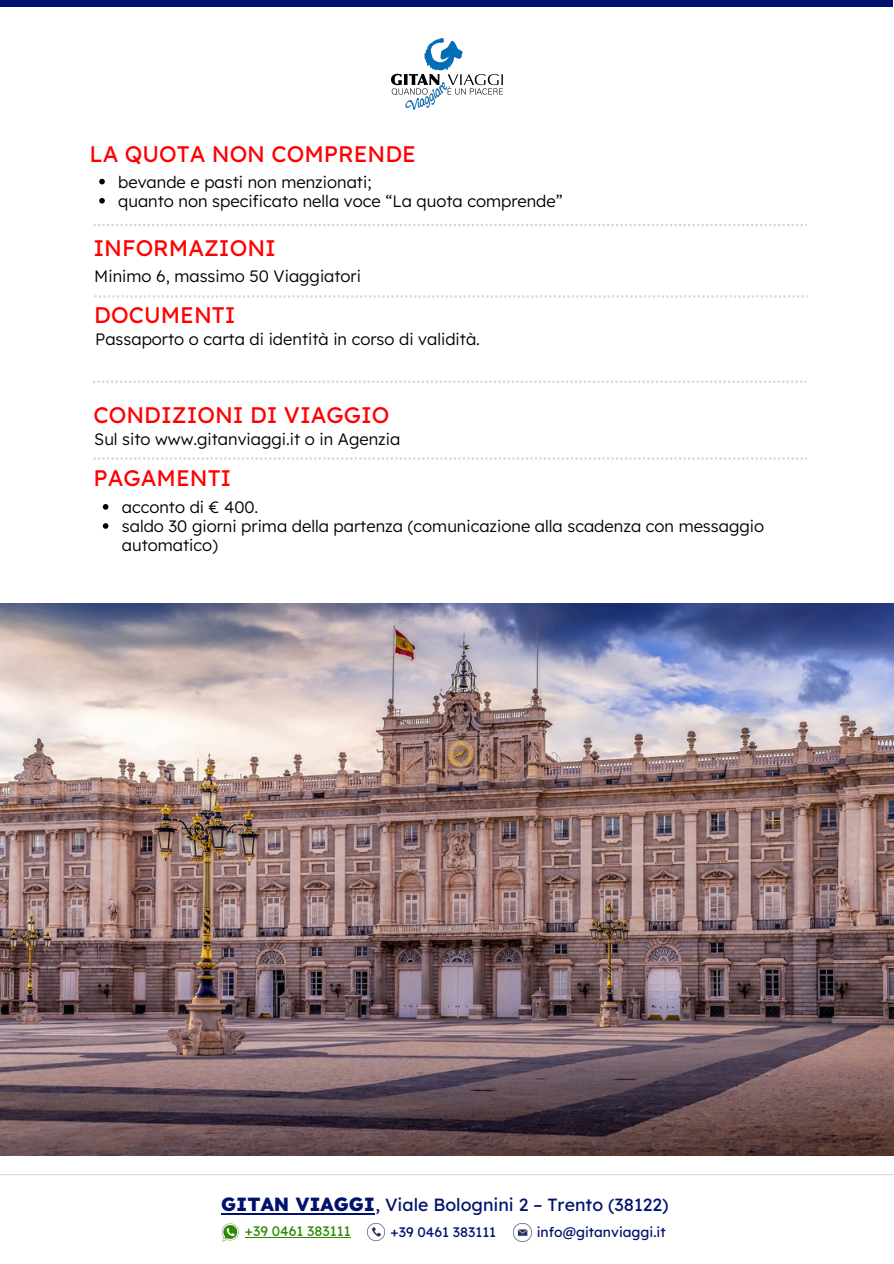
<style>
.page{position:relative;width:894px;height:1264px;background:#fff}
.page>*{position:absolute;margin:0;border:0;box-sizing:border-box;transform-origin:0 0}
.t1{font:22.5px "Lexend";color:#f00}
.t2{font:17.7px "Lexend";color:#00126d}
.t3{font:300 16.5px/19.2px "Lexend";color:#000}
.t4{font:13.8px "Lexend";color:#00126d}
.t5{font:13.8px "Lexend";color:#2c8a03}
.s1{font-weight:800;font-size:19.05px}
</style>
<div class="page">
<svg style="left:94px;top:295px;width:713px;height:2px"></svg>
<svg style="left:93px;top:380px;width:713px;height:3px"></svg>
<svg style="left:93px;top:457px;width:713px;height:3px"></svg>
<svg style="left:93px;top:224px;width:713px;height:2px"></svg>
<hr style="left:0;top:1174px;width:893px;height:1px;background:#d7d7d7">
<img style="left:221px;top:1223px;width:18px;height:18px">
<hr style="left:245px;top:1236px;width:105px;height:1px;background:#2c8a03">
<img style="left:367px;top:1223px;width:17px;height:17px">
<img style="left:513px;top:1223px;width:18px;height:18px">
<hr style="left:221px;top:1213px;width:154px;height:1px;background:#00126d">
<div style="left:1px;top:0;width:891px;height:7px;background:#00126d"></div>
<img style="left:391px;top:38px;width:111px;height:71px">
<img style="left:0;top:603px;width:893px;height:552px">
<svg style="left:99px;top:179px;width:6px;height:5px"></svg>
<svg style="left:99px;top:198px;width:6px;height:5px"></svg>
<svg style="left:103px;top:504px;width:5px;height:5px"></svg>
<svg style="left:103px;top:523px;width:5px;height:6px"></svg>
<h1 class="t1" style="left:89px;top:140px;width:328px">LA QUOTA NON COMPRENDE</h1>
<p class="t3" style="left:118px;top:172px;width:255px">bevande e pasti non menzionati;</p>
<h1 class="t3" style="left:118px;top:191px;width:446px">quanto non specificato nella voce “La quota comprende”</h1>
<h4 class="t1" style="left:93px;top:234px;width:184px">INFORMAZIONI</h4>
<p class="t3" style="left:94px;top:266px;width:268px">Minimo 6, massimo 50 Viaggiatori</p>
<p class="t1" style="left:94px;top:300px;width:143px">DOCUMENTI</p>
<h1 class="t3" style="left:95px;top:329px;width:386px">Passaporto o carta di identità in corso di validità.</h1>
<h1 class="t1" style="left:93px;top:400px;width:297px">CONDIZIONI DI VIAGGIO</h1>
<h4 class="t3" style="left:94px;top:429px;width:307px">Sul sito www.gitanviaggi.it o in Agenzia</h4>
<h4 class="t1" style="left:93px;top:464px;width:139px">PAGAMENTI</h4>
<p class="t3" style="left:122px;top:497px;width:138px">acconto di € 400.</p>
<p class="t3" style="left:122px;top:516px;width:643px">saldo 30 giorni prima della partenza (comunicazione alla scadenza con messaggio automatico)</p>
<p class="t2" style="left:221px;top:1193px;width:449px"><span class="s1">GITAN VIAGGI</span>, Viale Bolognini 2 – Trento (38122)</p>
<p class="t5" style="left:245px;top:1222px;width:107px">+39 0461 383111</p>
<h1 class="t4" style="left:390px;top:1223px;width:107px">+39 0461 383111</h1>
<p class="t4" style="left:536px;top:1223px;width:130px">info@gitanviaggi.it</p>
</div>
